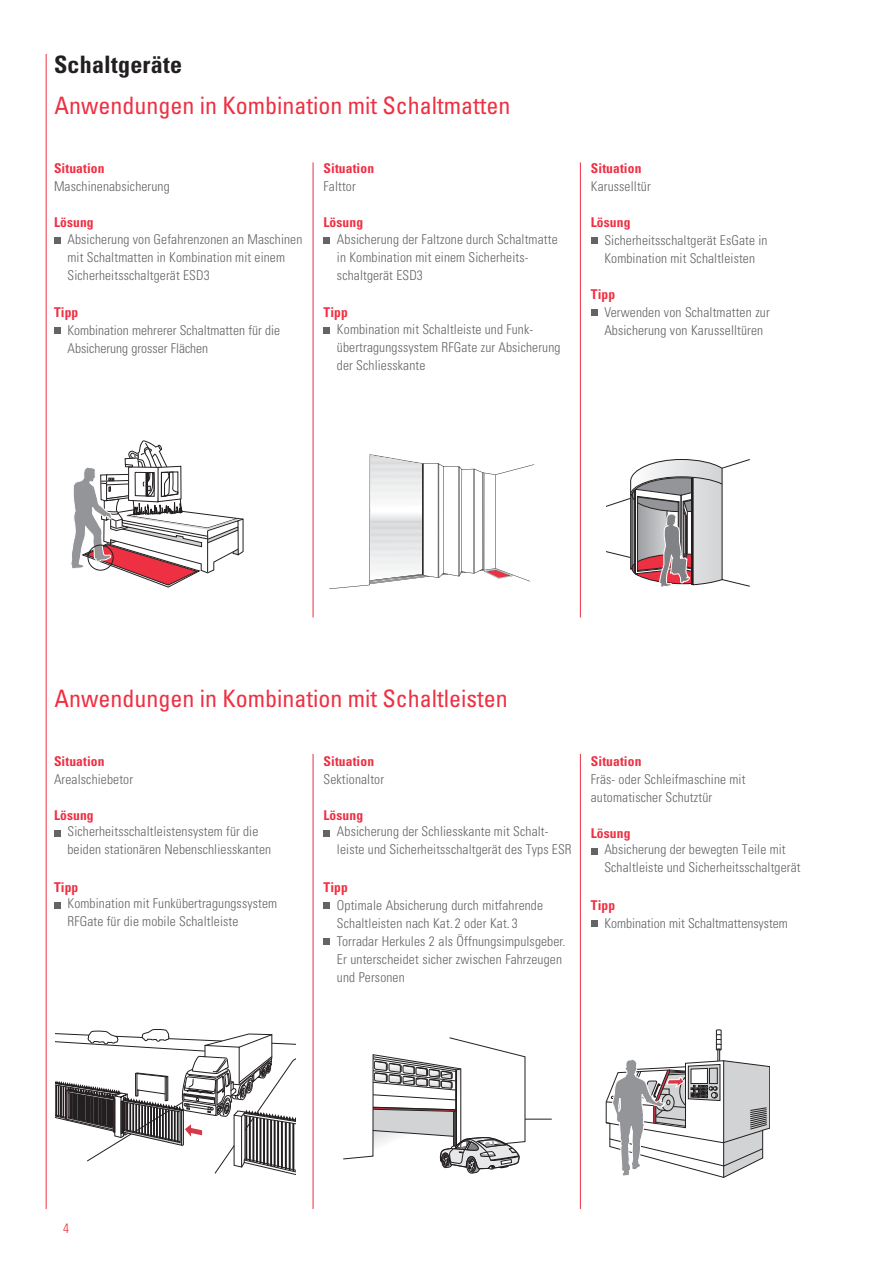
<style>
.page{position:relative;width:893px;height:1263px;background:#fff}
.page>*{position:absolute;margin:0;border:0;box-sizing:border-box;transform-origin:0 0}
.t1{font:condensed 24px "Univers";color:#ee3043}
.t2{font:700 condensed 24px "Univers";letter-spacing:.01em;color:#231f20}
.t3{font:300 condensed 13.5px/18px "Univers";letter-spacing:.01em;color:#636466}
.t4{font:700 condensed 13.5px "Univers";letter-spacing:.01em;color:#ee3043}
.t5{font:300 condensed 13.5px "Univers";color:#ee3043}
</style>
<div class="page">
<hr style="left:313px;top:754px;width:1px;height:455px;background:#ee3043">
<hr style="left:580px;top:754px;width:1px;height:455px;background:#ee3043">
<svg style="left:606px;top:1029px;width:164px;height:149px"></svg>
<svg style="left:329px;top:454px;width:205px;height:135px"></svg>
<hr style="left:313px;top:162px;width:1px;height:455px;background:#ee3043">
<hr style="left:580px;top:162px;width:1px;height:455px;background:#ee3043">
<svg style="left:71px;top:441px;width:173px;height:146px"></svg>
<svg style="left:606px;top:459px;width:144px;height:128px"></svg>
<hr style="left:691px;top:478px;width:2px;height:107px;background:#231f20">
<hr style="left:46px;top:54px;width:1px;height:1155px;background:#ee3043">
<svg style="left:343px;top:1037px;width:209px;height:136px"></svg>
<svg style="left:56px;top:1029px;width:240px;height:146px"></svg>
<svg style="left:54px;top:830px;width:6px;height:6px"></svg>
<svg style="left:54px;top:902px;width:6px;height:6px"></svg>
<div style="left:323px;top:830px;width:7px;height:6px;background:#636466"></div>
<div style="left:323px;top:902px;width:7px;height:6px;background:#636466"></div>
<div style="left:323px;top:938px;width:7px;height:6px;background:#636466"></div>
<svg style="left:591px;top:848px;width:6px;height:6px"></svg>
<svg style="left:591px;top:920px;width:6px;height:6px"></svg>
<div style="left:54px;top:237px;width:6px;height:7px;background:#636466"></div>
<div style="left:54px;top:327px;width:6px;height:7px;background:#636466"></div>
<div style="left:323px;top:237px;width:7px;height:7px;background:#636466"></div>
<div style="left:323px;top:327px;width:7px;height:7px;background:#636466"></div>
<div style="left:591px;top:237px;width:6px;height:7px;background:#636466"></div>
<div style="left:591px;top:309px;width:6px;height:7px;background:#636466"></div>
<h1 class="t2" style="left:54px;top:56px;width:129px">Schaltgeräte</h1>
<h1 class="t1" style="left:54px;top:96px;width:457px">Anwendungen in Kombination mit Schaltmatten</h1>
<p class="t4" style="left:54px;top:163px;width:52px">Situation</p>
<p class="t3" style="left:54px;top:179px;width:117px">Maschinenabsicherung</p>
<p class="t4" style="left:54px;top:217px;width:41px">Lösung</p>
<p class="t3" style="left:68px;top:231px;width:236px">Absicherung von Gefahrenzonen an Maschinen mit Schaltmatten in Kombination mit einem<br>Sicherheitsschaltgerät ESD3</p>
<p class="t4" style="left:54px;top:307px;width:26px">Tipp</p>
<p class="t3" style="left:68px;top:323px;width:214px">Kombination mehrerer Schaltmatten für die<br>Absicherung grosser Flächen</p>
<p class="t4" style="left:323px;top:163px;width:52px">Situation</p>
<p class="t3" style="left:323px;top:179px;width:34px">Falttor</p>
<p class="t4" style="left:323px;top:217px;width:41px">Lösung</p>
<p class="t3" style="left:337px;top:231px;width:222px">Absicherung der Faltzone durch Schaltmatte in Kombination mit einem Sicherheits&shy;schaltgerät ESD3</p>
<p class="t4" style="left:323px;top:307px;width:26px">Tipp</p>
<p class="t3" style="left:337px;top:321px;width:225px">Kombination mit Schaltleiste und Funk&shy;übertragungssystem RFGate zur Absicherung der Schliesskante</p>
<p class="t4" style="left:591px;top:163px;width:52px">Situation</p>
<p class="t3" style="left:591px;top:179px;width:61px">Karusselltür</p>
<p class="t4" style="left:591px;top:217px;width:41px">Lösung</p>
<p class="t3" style="left:604px;top:233px;width:165px">Sicherheitsschaltgerät EsGate in<br>Kombination mit Schaltleisten</p>
<p class="t4" style="left:591px;top:289px;width:26px">Tipp</p>
<p class="t3" style="left:604px;top:305px;width:167px">Verwenden von Schaltmatten zur<br>Absicherung von Karusselltüren</p>
<h1 class="t1" style="left:54px;top:689px;width:455px">Anwendungen in Kombination mit Schaltleisten</h1>
<p class="t4" style="left:54px;top:756px;width:52px">Situation</p>
<p class="t3" style="left:54px;top:771px;width:81px">Arealschiebetor</p>
<p class="t4" style="left:54px;top:810px;width:41px">Lösung</p>
<p class="t3" style="left:68px;top:824px;width:205px">Sicherheitsschaltleistensystem für die beiden stationären Nebenschliesskanten</p>
<p class="t4" style="left:54px;top:882px;width:26px">Tipp</p>
<p class="t3" style="left:68px;top:896px;width:211px">Kombination mit Funkübertragungssystem<br>RFGate für die mobile Schaltleiste</p>
<p class="t4" style="left:323px;top:756px;width:52px">Situation</p>
<p class="t3" style="left:323px;top:771px;width:62px">Sektionaltor</p>
<p class="t4" style="left:323px;top:810px;width:41px">Lösung</p>
<p class="t3" style="left:337px;top:824px;width:236px">Absicherung der Schliesskante mit Schalt&shy;leiste und Sicherheitsschaltgerät des Typs ESR</p>
<p class="t4" style="left:323px;top:882px;width:26px">Tipp</p>
<p class="t3" style="left:337px;top:897px;width:230px">Optimale Absicherung durch mitfahrende Schaltleisten nach Kat. 2 oder Kat. 3<br>Torradar Herkules 2 als Öffnungsimpulsgeber.<br>Er unterscheidet sicher zwischen Fahrzeugen und Personen</p>
<p class="t4" style="left:591px;top:756px;width:52px">Situation</p>
<p class="t3" style="left:591px;top:771px;width:156px">Fräs- oder Schleifmaschine mit automatischer Schutztür</p>
<p class="t4" style="left:591px;top:828px;width:41px">Lösung</p>
<p class="t3" style="left:604px;top:842px;width:198px">Absicherung der bewegten Teile mit<br>Schaltleiste und Sicherheitsschaltgerät</p>
<p class="t4" style="left:591px;top:900px;width:26px">Tipp</p>
<p class="t3" style="left:604px;top:915px;width:185px">Kombination mit Schaltmattensystem</p>
<p class="t5" style="left:63px;top:1223px;width:7px">4</p>
</div>
